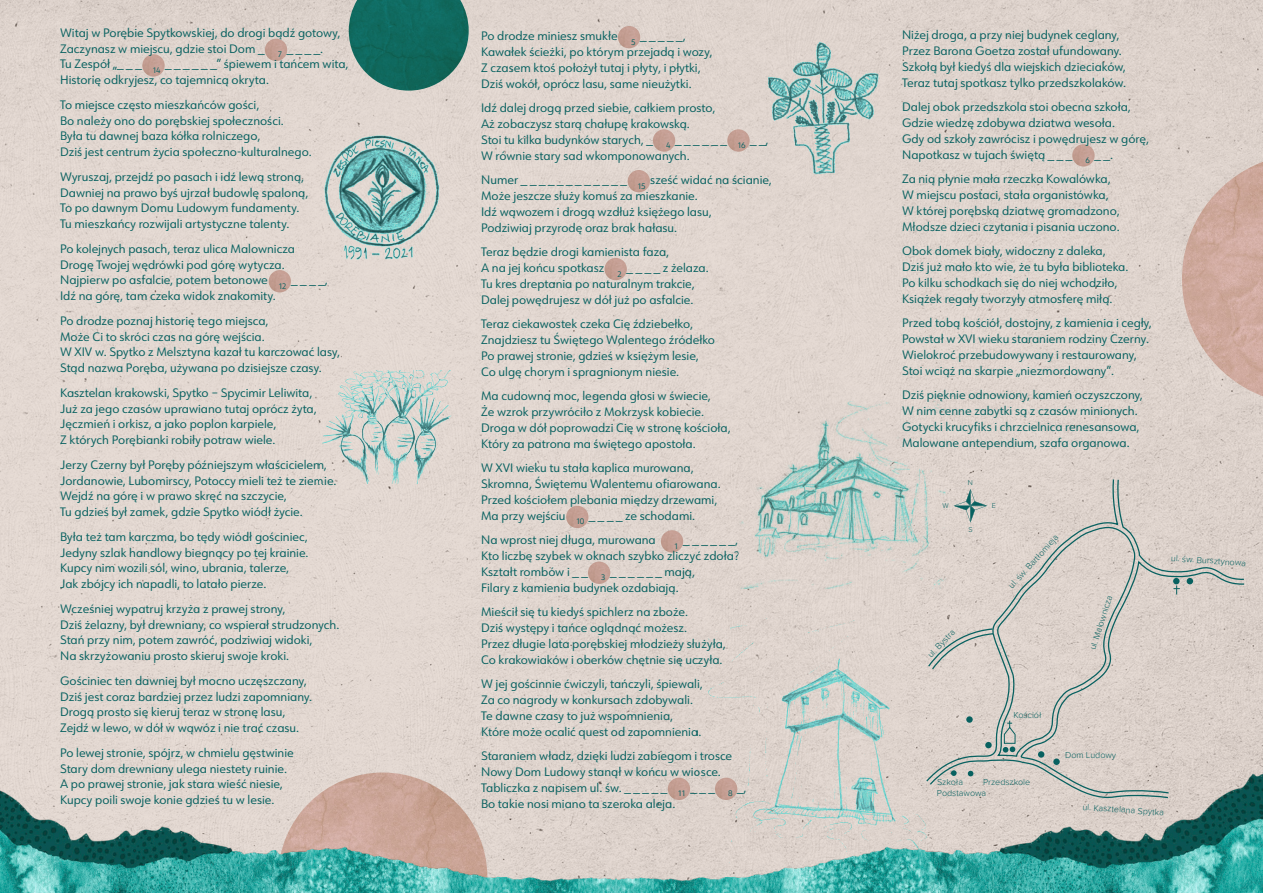
<style>
.page{position:relative;width:1263px;height:893px;background:#e0d5ce}
.page>*{position:absolute;margin:0;border:0;box-sizing:border-box;transform-origin:0 0}
.t1{font:12px/15.8px "URW Form";color:#086160}
.t2{font:300 9px/10.8px "Proxima Soft";letter-spacing:-.01em;color:#086160}
.t3{font:300 7.2px "Proxima Soft";color:#086160}
</style>
<div class="page">
<img style="left:1182px;top:162px;width:81px;height:154px">
<img style="left:0;top:316px;width:1263px;height:577px">
<img style="left:265px;top:39px;width:22px;height:22px;border-radius:11px">
<img style="left:142px;top:54px;width:23px;height:23px;border-radius:11px">
<img style="left:269px;top:270px;width:22px;height:22px;border-radius:11px">
<img style="left:618px;top:26px;width:22px;height:22px;border-radius:11px">
<img style="left:653px;top:129px;width:22px;height:23px;border-radius:11px">
<img style="left:628px;top:170px;width:22px;height:22px;border-radius:11px">
<img style="left:604px;top:258px;width:23px;height:22px;border-radius:11px">
<img style="left:566px;top:506px;width:22px;height:22px;border-radius:11px">
<img style="left:661px;top:530px;width:22px;height:23px;border-radius:11px">
<img style="left:588px;top:562px;width:22px;height:22px;border-radius:11px">
<img style="left:668px;top:778px;width:22px;height:22px;border-radius:11px">
<img style="left:727px;top:129px;width:23px;height:23px;border-radius:11px">
<img style="left:1072px;top:144px;width:23px;height:23px;border-radius:11px">
<img style="left:349px;top:0;width:120px;height:91px">
<svg style="left:925px;top:478px;width:320px;height:321px"></svg>
<svg style="left:930px;top:628px;width:64px;height:43px"></svg>
<svg style="left:1187px;top:578px;width:6px;height:6px"></svg>
<svg style="left:966px;top:716px;width:7px;height:7px"></svg>
<div style="left:985px;top:742px;width:7px;height:6px;background:#086160;border-radius:50%"></div>
<svg style="left:951px;top:770px;width:6px;height:6px"></svg>
<svg style="left:968px;top:771px;width:5px;height:5px"></svg>
<div style="left:1038px;top:751px;width:6px;height:7px;background:#086160;border-radius:50%"></div>
<div style="left:1053px;top:758px;width:7px;height:7px;background:#086160;border-radius:50%"></div>
<svg style="left:1173px;top:578px;width:7px;height:16px"></svg>
<svg style="left:1003px;top:721px;width:13px;height:32px"></svg>
<img style="left:738px;top:401px;width:207px;height:187px">
<img style="left:697px;top:618px;width:233px;height:249px">
<img style="left:319px;top:134px;width:122px;height:126px">
<img style="left:319px;top:370px;width:138px;height:113px">
<img style="left:764px;top:39px;width:117px;height:136px">
<svg style="left:953px;top:489px;width:34px;height:34px"></svg>
<p class="t1" style="left:60px;top:24px;width:290px">Witaj w Porębie Spytkowskiej, do drogi bądź gotowy, Zaczynasz w miejscu, gdzie stoi Dom _ <sub>7</sub> _ _ _ _.<br>Tu Zespół „_ _ _ <sub>14</sub> _ _ _ _ _ _” śpiewem i tańcem wita, Historię odkryjesz, co tajemnicą okryta.</p>
<p class="t1" style="left:60px;top:96px;width:253px">To miejsce często mieszkańców gości,<br>Bo należy ono do porębskiej społeczności.<br>Była tu dawnej baza kółka rolniczego,<br>Dziś jest centrum życia społeczno-kulturalnego.</p>
<p class="t1" style="left:60px;top:168px;width:250px">Wyruszaj, przejdź po pasach i idź lewą stroną, Dawniej na prawo byś ujrzał budowlę spaloną, To po dawnym Domu Ludowym fundamenty.<br>Tu mieszkańcy rozwijali artystyczne talenty.</p>
<p class="t1" style="left:60px;top:240px;width:269px">Po kolejnych pasach, teraz ulica Malownicza Drogę Twojej wędrówki pod górę wytycza.<br>Najpierw po asfalcie, potem betonowe <sub>12</sub> _ _ _ _, Idź na górę, tam czeka widok znakomity.</p>
<p class="t1" style="left:60px;top:312px;width:282px">Po drodze poznaj historię tego miejsca,<br>Może Ci to skróci czas na górę wejścia.<br>W XIV w. Spytko z Melsztyna kazał tu karczować lasy, Stąd nazwa Poręba, używana po dzisiejsze czasy.</p>
<p class="t1" style="left:60px;top:384px;width:258px">Kasztelan krakowski, Spytko – Spycimir Leliwita, Już za jego czasów uprawiano tutaj oprócz żyta, Jęczmień i orkisz, a jako poplon karpiele,<br>Z których Porębianki robiły potraw wiele.</p>
<p class="t1" style="left:60px;top:456px;width:278px">Jerzy Czerny był Poręby późniejszym właścicielem, Jordanowie, Lubomirscy, Potoccy mieli też te ziemie.<br>Wejdź na górę i w prawo skręć na szczycie,<br>Tu gdzieś był zamek, gdzie Spytko wiódł życie.</p>
<p class="t1" style="left:60px;top:528px;width:250px">Była też tam karczma, bo tędy wiódł gościniec, Jedyny szlak handlowy biegnący po tej krainie.<br>Kupcy nim wozili sól, wino, ubrania, talerze, Jak zbójcy ich napadli, to latało pierze.</p>
<p class="t1" style="left:60px;top:600px;width:281px">Wcześniej wypatruj krzyża z prawej strony,<br>Dziś żelazny, był drewniany, co wspierał strudzonych.<br>Stań przy nim, potem zawróć, podziwiaj widoki,<br>Na skrzyżowaniu prosto skieruj swoje kroki.</p>
<p class="t1" style="left:60px;top:672px;width:254px">Gościniec ten dawniej był mocno uczęszczany, Dziś jest coraz bardziej przez ludzi zapomniany.<br>Drogą prosto się kieruj teraz w stronę lasu, Zejdź w lewo, w dół w wąwóz i nie trać czasu.</p>
<p class="t1" style="left:60px;top:744px;width:235px">Po lewej stronie, spójrz, w chmielu gęstwinie Stary dom drewniany ulega niestety ruinie.<br>A po prawej stronie, jak stara wieść niesie, Kupcy poili swoje konie gdzieś tu w lesie.</p>
<p class="t1" style="left:481px;top:28px;width:233px">Po drodze miniesz smukłe <sub>5</sub> _ _ _ _ _, Kawałek ścieżki, po którym przejadą i wozy, Z czasem ktoś położył tutaj i płyty, i płytki, Dziś wokół, oprócz lasu, same nieużytki.</p>
<p class="t1" style="left:481px;top:100px;width:289px">Idź dalej drogą przed siebie, całkiem prosto,<br>Aż zobaczysz starą chałupę krakowską.<br>Stoi tu kilka budynków starych, _ <sub>4</sub> _ _ _ _ _ _ <sub>16</sub> _ _, W równie stary sad wkomponowanych.</p>
<p class="t1" style="left:481px;top:172px;width:292px">Numer _ _ _ _ _ _ _ _ _ _ _ _ <sub>15</sub> sześć widać na ścianie, Może jeszcze służy komuś za mieszkanie.<br>Idź wąwozem i drogą wzdłuż księżego lasu,<br>Podziwiaj przyrodę oraz brak hałasu.</p>
<p class="t1" style="left:481px;top:244px;width:229px">Teraz będzie drogi kamienista faza,<br>A na jej końcu spotkasz <sub>2</sub> _ _ _ _ z żelaza.<br>Tu kres dreptania po naturalnym trakcie, Dalej powędrujesz w dół już po asfalcie.</p>
<p class="t1" style="left:481px;top:316px;width:235px">Teraz ciekawostek czeka Cię ździebełko, Znajdziesz tu Świętego Walentego źródełko Po prawej stronie, gdzieś w księżym lesie, Co ulgę chorym i spragnionym niesie.</p>
<p class="t1" style="left:481px;top:388px;width:251px">Ma cudowną moc, legenda głosi w świecie,<br>Że wzrok przywróciło z Mokrzysk kobiecie.<br>Droga w dół poprowadzi Cię w stronę kościoła, Który za patrona ma świętego apostoła.</p>
<p class="t1" style="left:481px;top:460px;width:241px">W XVI wieku tu stała kaplica murowana, Skromna, Świętemu Walentemu ofiarowana.<br>Przed kościołem plebania między drzewami, Ma przy wejściu <sub>10</sub> _ _ _ _ ze schodami.</p>
<p class="t1" style="left:481px;top:532px;width:176px">Na wprost niej długa, murowana</p>
<p class="t1" style="left:481px;top:532px;width:260px;text-indent:193px"><sub>1</sub> _ _ _ _ _ _,<br>Kto liczbę szybek w oknach szybko zliczyć zdoła?<br>Kształt rombów i _ _ <sub>3</sub> _ _ _ _ _ _ mają,<br>Filary z kamienia budynek ozdabiają.</p>
<p class="t1" style="left:481px;top:604px;width:246px">Mieścił się tu kiedyś spichlerz na zboże.<br>Dziś występy i tańce oglądnąć możesz.<br>Przez długie lata porębskiej młodzieży służyła, Co krakowiaków i oberków chętnie się uczyła.</p>
<p class="t1" style="left:481px;top:676px;width:223px">W jej gościnnie ćwiczyli, tańczyli, śpiewali, Za co nagrody w konkursach zdobywali.<br>Te dawne czasy to już wspomnienia, Które może ocalić quest od zapomnienia.</p>
<p class="t1" style="left:481px;top:748px;width:267px">Staraniem władz, dzięki ludzi zabiegom i trosce Nowy Dom Ludowy stanął w końcu w wiosce.<br>Tabliczka z napisem ul. św. _ _ _ _ _ <sub>11</sub> _ _ _ <sub>8</sub> _, Bo takie nosi miano ta szeroka aleja.</p>
<p class="t1" style="left:902px;top:27px;width:226px">Niżej droga, a przy niej budynek ceglany, Przez Barona Goetza został ufundowany.<br>Szkołą był kiedyś dla wiejskich dzieciaków, Teraz tutaj spotkasz tylko przedszkolaków.</p>
<p class="t1" style="left:902px;top:99px;width:249px">Dalej obok przedszkola stoi obecna szkoła, Gdzie wiedzę zdobywa dziatwa wesoła.<br>Gdy od szkoły zawrócisz i powędrujesz w górę, Napotkasz w tujach świętą _ _ _ <sub>6</sub> _ _.</p>
<p class="t1" style="left:902px;top:171px;width:219px">Za nią płynie mała rzeczka Kowalówka, W miejscu postaci, stała organistówka, W której porębską dziatwę gromadzono, Młodsze dzieci czytania i pisania uczono.</p>
<p class="t1" style="left:902px;top:243px;width:228px">Obok domek biały, widoczny z daleka, Dziś już mało kto wie, że tu była biblioteka.<br>Po kilku schodkach się do niej wchodziło, Książek regały tworzyły atmosferę miłą.</p>
<p class="t1" style="left:902px;top:315px;width:251px">Przed tobą kościół, dostojny, z kamienia i cegły, Powstał w XVI wieku staraniem rodziny Czerny.<br>Wielokroć przebudowywany i restaurowany, Stoi wciąż na skarpie „niezmordowany”.</p>
<p class="t1" style="left:902px;top:387px;width:242px">Dziś pięknie odnowiony, kamień oczyszczony, W nim cenne zabytki są z czasów minionych.<br>Gotycki krucyfiks i chrzcielnica renesansowa, Malowane antependium, szafa organowa.</p>
<p class="t3" style="left:942px;top:500px;width:8px">W</p>
<p class="t3" style="left:968px;top:478px;width:7px">N</p>
<p class="t3" style="left:968px;top:524px;width:6px">S</p>
<p class="t2" style="left:925px;top:652px;width:37px;rotate:-45deg">ul. Bystra</p>
<p class="t3" style="left:992px;top:500px;width:6px">E</p>
<p class="t2" style="left:1006px;top:583px;width:71px;rotate:-48deg">ul. św. Bartłomieja</p>
<p class="t2" style="left:1087px;top:647px;width:58px;rotate:-72deg">ul. Malownicza</p>
<p class="t2" style="left:1171px;top:552px;width:77px;rotate:4deg">ul. św. Bursztynowa</p>
<p class="t2" style="left:1013px;top:709px;width:30px">Kościół</p>
<p class="t2" style="left:937px;top:776px;width:51px">Szkoła<br>Podstawowa</p>
<p class="t2" style="left:983px;top:776px;width:49px">Przedszkole</p>
<p class="t2" style="left:1065px;top:749px;width:53px">Dom Ludowy</p>
<p class="t2" style="left:1083px;top:801px;width:83px;rotate:4deg">ul. Kasztelana Spytka</p>
</div>
